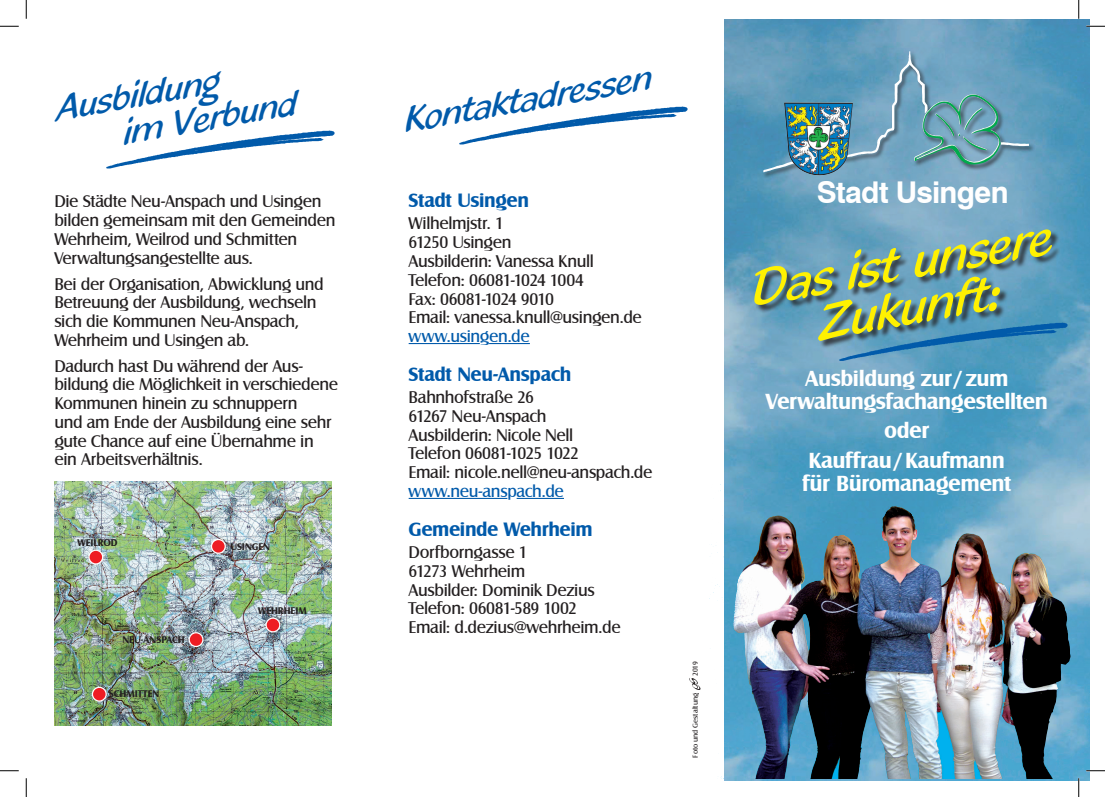
<style>
.page{position:relative;width:1105px;height:797px;background:#fff}
.page>*{position:absolute;margin:0;border:0;box-sizing:border-box;transform-origin:0 0}
.t1{font:53.62px "Blacklight D";color:#fff101}
.t2{font:37.5px "Blacklight D";color:#015aaa}
.t3{font:700 30px "Swiss 721 BT";letter-spacing:-.025em;color:#fff}
.t4{font:700 22.5px "Castle T";letter-spacing:-.02em;color:#fff}
.t5{font:700 20px "Castle T";letter-spacing:-.02em;color:#015aaa}
.t6{font:17.5px/18.8px "Castle T";letter-spacing:-.025em;color:#231f20}
.t7{font:17.5px "Castle T";letter-spacing:-.02em;color:#015aaa}
.t8{font:17.5px "Castle T";letter-spacing:-.05em;color:#231f20}
.t9{font:700 10px "Castle T";letter-spacing:-.005em;color:#231f20}
.t10{font:7.5px "Castle T";color:#231f20}
</style>
<div class="page">
<img style="left:724px;top:19px;width:365px;height:761px">
<div style="left:762px;top:50px;width:273px;height:128px;background:#231f20;opacity:.75"></div>
<img style="left:763px;top:51px;width:146px;height:121px">
<img style="left:784px;top:102px;width:69px;height:73px">
<div style="left:756px;top:231px;width:304px;height:118px;background:#231f20;opacity:.75"></div>
<hr style="left:409px;top:343px;width:71px;height:1px;background:#015aaa">
<hr style="left:489px;top:343px;width:41px;height:1px;background:#015aaa">
<hr style="left:409px;top:498px;width:98px;height:1px;background:#015aaa">
<hr style="left:517px;top:498px;width:47px;height:1px;background:#015aaa">
<img style="left:106px;top:130px;width:229px;height:39px">
<img style="left:459px;top:106px;width:229px;height:39px">
<img style="left:836px;top:317px;width:241px;height:46px">
<img style="left:54px;top:481px;width:277px;height:244px">
<div style="left:89px;top:550px;width:14px;height:14px;background:#ee1d23;border-radius:50%"></div>
<div style="left:88px;top:549px;width:15px;height:15px;border:1px solid #fff;border-radius:50%"></div>
<div style="left:266px;top:618px;width:14px;height:14px;background:#ee1d23;border-radius:50%"></div>
<div style="left:265px;top:617px;width:15px;height:15px;border:1px solid #fff;border-radius:50%"></div>
<div style="left:92px;top:687px;width:14px;height:14px;background:#ee1d23;border-radius:50%"></div>
<div style="left:92px;top:686px;width:15px;height:15px;border:1px solid #fff;border-radius:50%"></div>
<div style="left:211px;top:539px;width:14px;height:14px;background:#ee1d23;border-radius:50%"></div>
<div style="left:211px;top:539px;width:15px;height:15px;border:1px solid #fff;border-radius:50%"></div>
<div style="left:189px;top:632px;width:14px;height:14px;background:#ee1d23;border-radius:50%"></div>
<div style="left:189px;top:632px;width:15px;height:15px;border:1px solid #fff;border-radius:50%"></div>
<img style="left:720px;top:484px;width:334px;height:49px">
<svg style="left:689px;top:678px;width:12px;height:12px"></svg>
<svg style="left:0;top:25px;width:19px;height:2px"></svg>
<svg style="left:1086px;top:25px;width:19px;height:2px"></svg>
<svg style="left:0;top:770px;width:19px;height:1px"></svg>
<svg style="left:1086px;top:770px;width:19px;height:1px"></svg>
<svg style="left:25px;top:0;width:2px;height:19px"></svg>
<svg style="left:25px;top:778px;width:2px;height:19px"></svg>
<svg style="left:1078px;top:0;width:1px;height:19px"></svg>
<svg style="left:1078px;top:778px;width:1px;height:19px"></svg>
<p class="t2" style="left:53px;top:86px;width:167px;rotate:-10deg">Ausbildung</p>
<p class="t2" style="left:401px;top:97px;width:253px;rotate:-10deg">Kontaktadressen</p>
<p class="t2" style="left:120px;top:110px;width:178px;rotate:-10deg">im Verbund</p>
<p class="t6" style="left:54px;top:192px;width:283px">Die Städte Neu-Anspach und Usingen bilden gemeinsam mit den Gemeinden<br>Wehrheim, Weilrod und Schmitten</p>
<p class="t6" style="left:54px;top:249px;width:200px">Verwaltungsangestellte aus.</p>
<p class="t6" style="left:54px;top:274px;width:271px">Bei der Organisation, Abwicklung und<br>Betreuung der Ausbildung, wechseln</p>
<p class="t6" style="left:54px;top:312px;width:246px">sich die Kommunen Neu-Anspach,</p>
<p class="t6" style="left:54px;top:331px;width:197px">Wehrheim und Usingen ab.</p>
<p class="t6" style="left:54px;top:357px;width:250px">Dadurch hast Du während der Aus-</p>
<p class="t6" style="left:54px;top:375px;width:285px">bildung die Möglichkeit in verschiedene<br>Kommunen hinein zu schnuppern</p>
<p class="t6" style="left:54px;top:413px;width:279px">und am Ende der Ausbildung eine sehr gute Chance auf eine Übernahme in</p>
<p class="t6" style="left:54px;top:450px;width:150px">ein Arbeitsverhältnis.</p>
<p class="t9" style="left:77px;top:537px;width:42px">WEILROD</p>
<p class="t9" style="left:122px;top:633px;width:64px">NEU-ANSPACH</p>
<p class="t9" style="left:230px;top:541px;width:41px">USINGEN</p>
<p class="t9" style="left:258px;top:605px;width:50px">WEHRHEIM</p>
<p class="t5" style="left:409px;top:189px;width:122px">Stadt Usingen</p>
<p class="t6" style="left:409px;top:214px;width:97px">Wilhelmjstr. 1</p>
<p class="t6" style="left:409px;top:233px;width:105px">61250 Usingen</p>
<p class="t6" style="left:409px;top:252px;width:187px">Ausbilderin: Vanessa Knull</p>
<p class="t6" style="left:409px;top:271px;width:177px">Telefon: 06081-1024 1004</p>
<p class="t8" style="left:409px;top:289px;width:147px">Fax: 06081-1024 9010</p>
<p class="t6" style="left:409px;top:308px;width:235px">Email: vanessa.knull@usingen.de</p>
<p class="t7" style="left:409px;top:326px;width:123px">www.usingen.de</p>
<p class="t5" style="left:409px;top:363px;width:164px">Stadt Neu-Anspach</p>
<p class="t6" style="left:409px;top:388px;width:127px">Bahnhofstraße 26</p>
<p class="t6" style="left:409px;top:407px;width:139px">61267 Neu-Anspach</p>
<p class="t6" style="left:409px;top:425px;width:166px">Ausbilderin: Nicole Nell</p>
<p class="t6" style="left:409px;top:444px;width:172px">Telefon 06081-1025 1022</p>
<p class="t6" style="left:409px;top:463px;width:245px">Email: nicole.nell@neu-anspach.de</p>
<p class="t7" style="left:409px;top:481px;width:157px">www.neu-anspach.de</p>
<p class="t5" style="left:409px;top:517px;width:186px">Gemeinde Wehrheim</p>
<p class="t6" style="left:409px;top:543px;width:121px">Dorfborngasse 1</p>
<p class="t6" style="left:409px;top:562px;width:118px">61273 Wehrheim</p>
<p class="t6" style="left:409px;top:580px;width:188px">Ausbilder: Dominik Dezius</p>
<p class="t6" style="left:409px;top:599px;width:170px">Telefon: 06081-589 1002</p>
<p class="t6" style="left:409px;top:618px;width:214px">Email: d.dezius@wehrheim.de</p>
<p class="t10" style="left:691px;top:676px;width:16px;rotate:-90deg">2019</p>
<p class="t9" style="left:109px;top:688px;width:52px">SCHMITTEN</p>
<p class="t10" style="left:691px;top:757px;width:66px;rotate:-90deg">Foto und Gestaltung</p>
<p class="t3" style="left:817px;top:171px;width:193px">Stadt Usingen</p>
<p class="t1" style="left:746px;top:256px;width:307px;rotate:-10deg">Das ist unsere</p>
<p class="t1" style="left:814px;top:290px;width:185px;rotate:-10deg">Zukunft:</p>
<p class="t4" style="left:805px;top:366px;width:205px">Ausbildung zur/ zum</p>
<p class="t4" style="left:766px;top:388px;width:283px">Verwaltungsfachangestellten</p>
<p class="t4" style="left:884px;top:418px;width:47px">oder</p>
<p class="t4" style="left:809px;top:447px;width:198px">Kauffrau / Kaufmann</p>
<p class="t4" style="left:802px;top:470px;width:211px">für Büromanagement</p>
</div>
